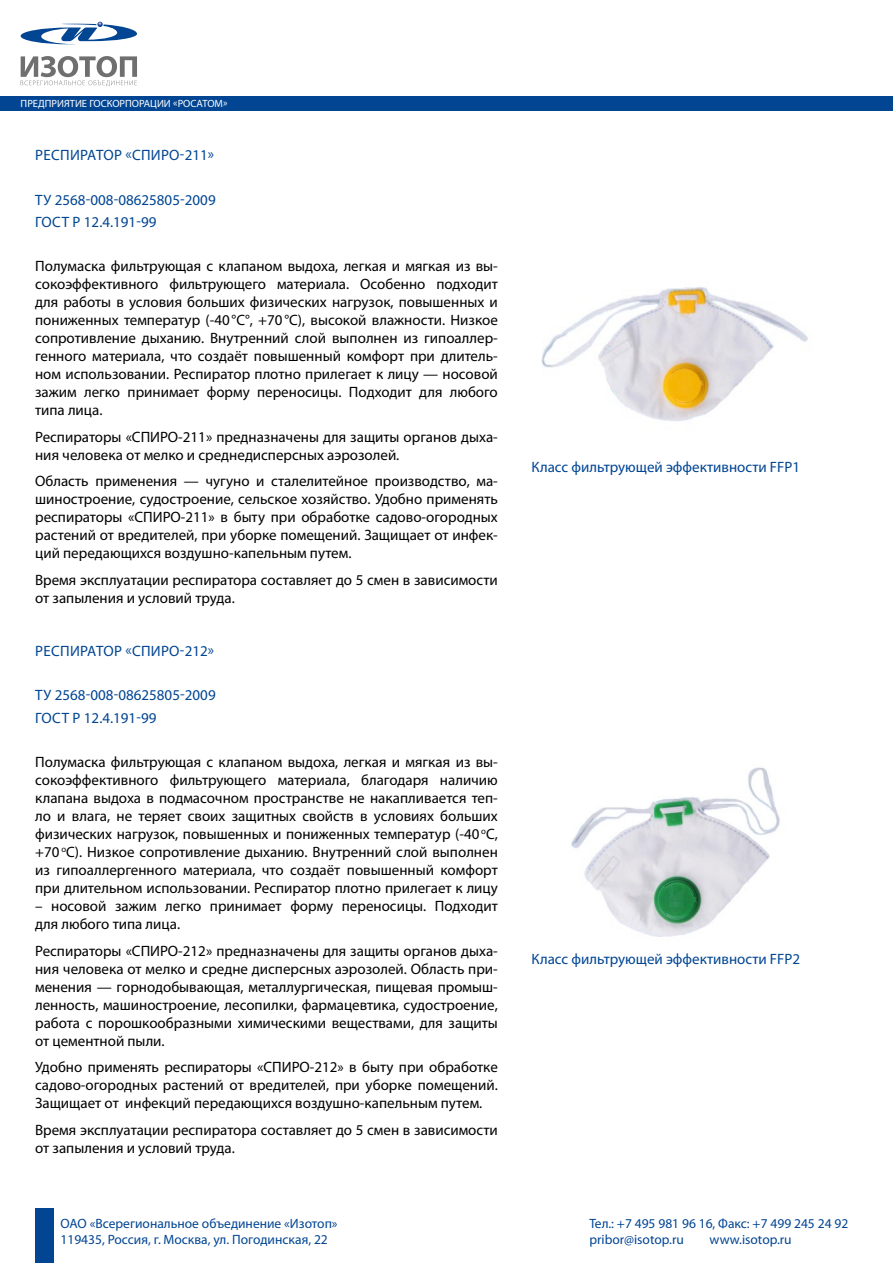
<style>
.page{position:relative;width:893px;height:1263px;background:#fff}
.page>*{position:absolute;margin:0;border:0;box-sizing:border-box;transform-origin:0 0}
.t1{font:15px/18px "Myriad Pro";color:#000;text-align:justify}
.t2{font:15px/22.2px "Myriad Pro";color:#014593}
.t3{font:15px "Myriad Pro";letter-spacing:.02em;color:#014593}
.t4{font:13.5px/16.2px "Myriad Pro";color:#014593}
.t5{font:10.5px "Myriad Pro";color:#fff}
</style>
<div class="page">
<div style="left:35px;top:1209px;width:19px;height:54px;background:#014593"></div>
<div style="left:0;top:96px;width:893px;height:15px;background:#014593"></div>
<svg style="left:21px;top:56px;width:116px;height:30px"></svg>
<svg style="left:21px;top:22px;width:116px;height:22px"></svg>
<img style="left:541px;top:287px;width:267px;height:134px">
<img style="left:571px;top:767px;width:209px;height:170px">
<p class="t5" style="left:21px;top:97px;width:208px">ПРЕДПРИЯТИЕ ГОСКОРПОРАЦИИ «РОСАТОМ»</p>
<p class="t3" style="left:35px;top:146px;width:180px">РЕСПИРАТОР «СПИРО-211»</p>
<p class="t2" style="left:35px;top:188px;width:182px">ТУ 2568-008-08625805-2009<br>ГОСТ Р 12.4.191-99</p>
<p class="t1" style="left:35px;top:257px;width:464px">Полумаска фильтрующая с клапаном выдоха, легкая и мягкая из вы&shy;сокоэффективного фильтрующего материала. Особенно подходит для работы в условия больших физических нагрузок, повышенных и пониженных температур (-40°С°, +70°С), высокой влажности. Низкое сопротивление дыханию. Внутренний слой выполнен из гипоаллер&shy;генного материала, что создаёт повышенный комфорт при длитель&shy;ном использовании. Респиратор плотно прилегает к лицу — носовой зажим легко принимает форму переносицы. Подходит для любого типа лица.</p>
<p class="t1" style="left:35px;top:428px;width:464px">Респираторы «СПИРО-211» предназначены для защиты органов дыха&shy;ния человека от мелко и среднедисперсных аэрозолей.</p>
<p class="t1" style="left:35px;top:472px;width:464px">Область применения — чугуно и сталелитейное производство, ма&shy;шиностроение, судостроение, сельское хозяйство. Удобно применять респираторы «СПИРО-211» в быту при обработке садово-огородных растений от вредителей, при уборке помещений. Защищает от инфек&shy;ций передающихся воздушно-капельным путем.</p>
<p class="t1" style="left:35px;top:571px;width:464px">Время эксплуатации респиратора составляет до 5 смен в зависимости от запыления и условий труда.</p>
<p class="t3" style="left:35px;top:642px;width:180px">РЕСПИРАТОР «СПИРО-212»</p>
<p class="t2" style="left:35px;top:684px;width:182px">ТУ 2568-008-08625805-2009<br>ГОСТ Р 12.4.191-99</p>
<p class="t1" style="left:35px;top:753px;width:464px">Полумаска фильтрующая с клапаном выдоха, легкая и мягкая из вы&shy;сокоэффективного фильтрующего материала, благодаря наличию клапана выдоха в подмасочном пространстве не накапливается теп&shy;ло и влага, не теряет своих защитных свойств в условиях больших физических нагрузок, повышенных и пониженных температур (-40 <sup>о</sup>С, +70 <sup>о</sup>С). Низкое сопротивление дыханию. Внутренний слой выполнен из гипоаллергенного материала, что создаёт повышенный комфорт при длительном использовании. Респиратор плотно прилегает к лицу</p>
<p class="t1" style="left:35px;top:897px;width:464px">– носовой зажим легко принимает форму переносицы. Подходит для любого типа лица.</p>
<p class="t1" style="left:35px;top:941px;width:464px">Респираторы «СПИРО-212» предназначены для защиты органов дыха&shy;ния человека от мелко и средне дисперсных аэрозолей. Область при&shy;менения — горнодобывающая, металлургическая, пищевая промыш&shy;ленность, машиностроение, лесопилки, фармацевтика, судостроение, работа с порошкообразными химическими веществами, для защиты от цементной пыли.</p>
<p class="t1" style="left:35px;top:1058px;width:464px">Удобно применять респираторы «СПИРО-212» в быту при обработке садово-огородных растений от вредителей, при уборке помещений.<br>Защищает от инфекций передающихся воздушно-капельным путем.</p>
<p class="t1" style="left:35px;top:1120px;width:464px">Время эксплуатации респиратора составляет до 5 смен в зависимости от запыления и условий труда.</p>
<p class="t4" style="left:60px;top:1215px;width:279px">ОАО «Всерегиональное объединение «Изотоп»<br>119435, Россия, г. Москва, ул. Погодинская, 22</p>
<p class="t2" style="left:532px;top:456px;width:270px">Класс фильтрующей эффективности FFP1</p>
<p class="t2" style="left:531px;top:948px;width:270px">Класс фильтрующей эффективности FFP2</p>
<p class="t4" style="left:589px;top:1215px;width:260px">Тел.: +7 495 981 96 16, Факс: +7 499 245 24 92 pribor@isotop.ru</p>
<p class="t4" style="left:710px;top:1231px;width:84px">www.isotop.ru</p>
</div>
